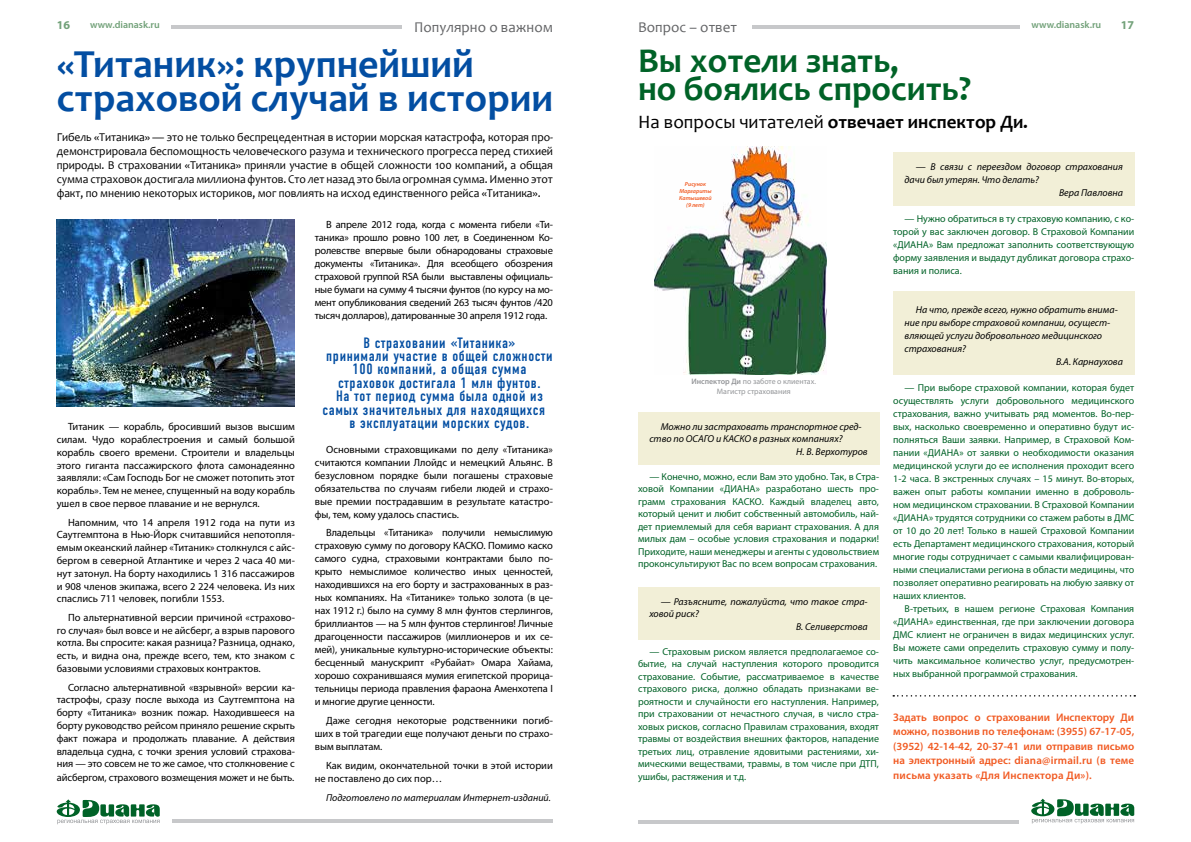
<style>
.page{position:relative;width:1191px;height:842px;background:#fff}
.page>*{position:absolute;margin:0;border:0;box-sizing:border-box;transform-origin:0 0}
.t1{font:700 40px/34px "Candara";color:#034ea2}
.t2{font:700 35px/28px "Candara";color:#006227}
.t3{font:700 19px "Candara";color:#000}
.t4{font:15px/13.4px "DIN Condensed C";letter-spacing:.04em;color:#034ea2;text-align:center}
.t5{font:15px "Candara";color:#636466}
.t6{font:12px/14px "Candara";letter-spacing:-.01em;color:#000;text-align:justify}
.t7{font:700 12px "Myriad Pro";color:#72a179}
.t8{font:600 11px/14.5px "Myriad Pro";letter-spacing:.02em;color:#f15a22;text-align:justify}
.t9{font:10.5px/13px "Myriad Pro";color:#000;text-align:justify}
.t10{font:10px/13px "Myriad Pro";color:#006227;text-align:justify}
.t11{font:italic 10px "Myriad Pro";color:#000}
.t12{font:600 10px "Myriad Pro";color:#72a179}
.t13{font:7.9px/9.8px "Myriad Pro";color:#939598;text-align:center}
.t14{font:italic 600 5.9px/7.1px "Myriad Pro";color:#f15a22;text-align:center}
.s1{font-weight:400}
.s2{font-weight:600}
</style>
<div class="page">
<hr style="left:173px;top:820px;width:380px;height:3px;background:#c7c8ca">
<svg style="left:57px;top:799px;width:103px;height:25px"></svg>
<hr style="left:752px;top:26px;width:267px;height:3px;background:#c7c8ca">
<hr style="left:171px;top:26px;width:230px;height:3px;background:#c7c8ca">
<img style="left:654px;top:147px;width:172px;height:227px">
<div style="left:638px;top:412px;width:241px;height:52px;background:#f2efd7"></div>
<div style="left:638px;top:587px;width:241px;height:53px;background:#f2efd7"></div>
<div style="left:893px;top:152px;width:241px;height:54px;background:#f2efd7"></div>
<div style="left:893px;top:292px;width:241px;height:83px;background:#f2efd7"></div>
<svg style="left:893px;top:695px;width:242px;height:2px"></svg>
<hr style="left:638px;top:820px;width:380px;height:3px;background:#c7c8ca">
<svg style="left:1031px;top:798px;width:103px;height:25px"></svg>
<img style="left:57px;top:220px;width:238px;height:187px">
<p class="t7" style="left:57px;top:17px;width:15px">16</p>
<p class="t12" style="left:90px;top:19px;width:71px">www.dianask.ru</p>
<h3 class="t5" style="left:414px;top:17px;width:140px">Популярно о важном</h3>
<h3 class="t5" style="left:638px;top:17px;width:101px">Вопрос – ответ</h3>
<p class="t12" style="left:1031px;top:19px;width:71px">www.dianask.ru</p>
<p class="t7" style="left:1121px;top:17px;width:15px">17</p>
<h1 class="t1" style="left:57px;top:47px;width:498px">«Титаник»: крупнейший страховой случай в истории</h1>
<p class="t6" style="left:57px;top:130px;width:498px">Гибель «Титаника» — это не только беспрецедентная в истории морская катастрофа, которая про&shy;демонстрировала беспомощность человеческого разума и технического прогресса перед стихией природы. В страховании «Титаника» приняли участие в общей сложности 100 компаний, а общая сумма страховок достигала миллиона фунтов. Сто лет назад это была огромная сумма. Именно этот факт, по мнению некоторых историков, мог повлиять на исход единственного рейса «Титаника».</p>
<p class="t9" style="left:57px;top:420px;width:240px;text-indent:11px">Титаник — корабль, бросивший вызов высшим силам. Чудо кораблестроения и самый большой корабль своего времени. Строители и владельцы этого гиганта пассажирского флота самонадеянно заявляли: «Сам Господь Бог не сможет потопить этот корабль». Тем не менее, спущенный на воду корабль ушел в свое первое плавание и не вернулся.</p>
<p class="t9" style="left:57px;top:515px;width:240px;text-indent:11px">Напомним, что 14 апреля 1912 года на пути из Саутгемптона в Нью-Йорк считавшийся непотопля&shy;емым океанский лайнер «Титаник» столкнулся с айс&shy;бергом в северной Атлантике и через 2 часа 40 ми&shy;нут затонул. На борту находились 1 316 пассажиров и 908 членов экипажа, всего 2 224 человека. Из них спаслись 711 человек, погибли 1553.</p>
<p class="t9" style="left:57px;top:611px;width:240px;text-indent:11px">По альтернативной версии причиной «страхово&shy;го случая» был вовсе и не айсберг, а взрыв парового котла. Вы спросите: какая разница? Разница, однако, есть, и видна она, прежде всего, тем, кто знаком с базовыми условиями страховых контрактов.</p>
<p class="t9" style="left:57px;top:680px;width:240px;text-indent:11px">Согласно альтернативной «взрывной» версии ка&shy;тастрофы, сразу после выхода из Саутгемптона на борту «Титаника» возник пожар. Находившееся на борту руководство рейсом приняло решение скрыть факт пожара и продолжать плавание. А действия владельца судна, с точки зрения условий страхова&shy;ния — это совсем не то же самое, что столкновение с айсбергом, страхового возмещения может и не быть.</p>
<p class="t9" style="left:315px;top:217px;width:240px;text-indent:11px">В апреле 2012 года, когда с момента гибели «Ти&shy;таника» прошло ровно 100 лет, в Соединенном Ко&shy;ролевстве впервые были обнародованы страховые документы «Титаника». Для всеобщего обозрения страховой группой RSA были выставлены официаль&shy;ные бумаги на сумму 4 тысячи фунтов (по курсу на мо&shy;мент опубликования сведений 263 тысяч фунтов /420 тысяч долларов), датированные 30 апреля 1912 года.</p>
<h3 class="t4" style="left:322px;top:336px;width:232px">В страховании «Титаника»<br>принимали участие в общей сложности<br>100 компаний, а общая сумма страховок достигала 1 млн фунтов.<br>На тот период сумма была одной из самых значительных для находящихся в эксплуатации морских судов.</h3>
<p class="t9" style="left:315px;top:442px;width:240px;text-indent:11px">Основными страховщиками по делу «Титаника» считаются компании Ллойдс и немецкий Альянс. В безусловном порядке были погашены страховые обязательства по случаям гибели людей и страхо&shy;вые премии пострадавшим в результате катастро&shy;фы, тем, кому удалось спастись.</p>
<p class="t9" style="left:315px;top:526px;width:240px;text-indent:11px">Владельцы «Титаника» получили немыслимую страховую сумму по договору КАСКО. Помимо каско самого судна, страховыми контрактами было по&shy;крыто немыслимое количество иных ценностей, находившихся на его борту и застрахованных в раз&shy;ных компаниях. На «Титанике» только золота (в це&shy;нах 1912 г.) было на сумму 8 млн фунтов стерлингов, бриллиантов — на 5 млн фунтов стерлингов! Личные драгоценности пассажиров (миллионеров и их се&shy;мей), уникальные культурно-исторические объекты: бесценный манускрипт «Рубайат» Омара Хайама, хорошо сохранившаяся мумия египетской прорица&shy;тельницы периода правления фараона Аменхотепа I и многие другие ценности.</p>
<p class="t9" style="left:315px;top:714px;width:240px;text-indent:11px">Даже сегодня некоторые родственники погиб&shy;ших в той трагедии еще получают деньги по страхо&shy;вым выплатам.</p>
<p class="t9" style="left:315px;top:758px;width:240px;text-indent:11px">Как видим, окончательной точки в этой истории не поставлено до сих пор…</p>
<p class="t11" style="left:326px;top:791px;width:226px">Подготовлено по материалам Интернет-изданий.</p>
<h2 class="t2" style="left:638px;top:46px;width:334px">Вы хотели знать,<br>но боялись спросить?</h2>
<h3 class="t3" style="left:638px;top:110px;width:391px"><span class="s1">На вопросы читателей</span> отвечает инспектор Ди.</h3>
<p class="t14" style="left:679px;top:180px;width:34px">Рисунок<br>Маргариты<br>Катышевой (9 лет)</p>
<p class="t13" style="left:691px;top:377px;width:126px"><span class="s2">Инспектор Ди</span> по заботе о клиентах.<br>Магистр страхования</p>
<p class="t11" style="left:660px;top:420px;width:202px">Можно ли застраховать транспортное сред-</p>
<p class="t11" style="left:649px;top:432px;width:195px">ство по ОСАГО и КАСКО в разных компаниях?</p>
<p class="t11" style="left:796px;top:445px;width:73px">Н. В. Верхотуров</p>
<p class="t10" style="left:638px;top:470px;width:242px;line-height:12.5px;text-indent:11px">— Конечно, можно, если Вам это удобно. Так, в Стра&shy;ховой Компании «ДИАНА» разработано шесть про&shy;грамм страхования КАСКО. Каждый владелец авто, который ценит и любит собственный автомобиль, най&shy;дет приемлемый для себя вариант страхования. А для милых дам – особые условия страхования и подарки!<br>Приходите, наши менеджеры и агенты с удовольствием проконсультируют Вас по всем вопросам страхования.</p>
<p class="t11" style="left:660px;top:595px;width:208px">— Разъясните, пожалуйста, что такое стра-</p>
<p class="t11" style="left:649px;top:607px;width:51px">ховой риск?</p>
<p class="t11" style="left:796px;top:620px;width:73px">В. Селиверстова</p>
<p class="t10" style="left:638px;top:645px;width:242px;line-height:12.5px;text-indent:11px">— Страховым риском является предполагаемое со&shy;бытие, на случай наступления которого проводится страхование. Событие, рассматриваемое в качестве страхового риска, должно обладать признаками ве&shy;роятности и случайности его наступления. Например, при страховании от нечастного случая, в число стра&shy;ховых рисков, согласно Правилам страхования, входят травмы от воздействия внешних факторов, нападение третьих лиц, отравление ядовитыми растениями, хи&shy;мическими веществами, травмы, в том числе при ДТП, ушибы, растяжения и т.д.</p>
<p class="t11" style="left:916px;top:161px;width:208px">— В связи с переездом договор страхования</p>
<p class="t11" style="left:904px;top:174px;width:136px">дачи был утерян. Что делать?</p>
<p class="t11" style="left:1059px;top:187px;width:65px">Вера Павловна</p>
<p class="t10" style="left:893px;top:212px;width:242px;text-indent:11px">— Нужно обратиться в ту страховую компанию, с ко&shy;торой у вас заключен договор. В Страховой Компании «ДИАНА» Вам предложат заполнить соответствующую форму заявления и выдадут дубликат договора страхо&shy;вания и полиса.</p>
<p class="t11" style="left:916px;top:304px;width:203px">На что, прежде всего, нужно обратить внима-</p>
<p class="t11" style="left:904px;top:317px;width:207px">ние при выборе страховой компании, осущест-</p>
<p class="t11" style="left:904px;top:330px;width:199px">вляющей услуги добровольного медицинского</p>
<p class="t11" style="left:904px;top:343px;width:63px">страхования?</p>
<p class="t11" style="left:1056px;top:356px;width:68px">В.А. Карнаухова</p>
<p class="t10" style="left:893px;top:381px;width:242px;text-indent:11px">— При выборе страховой компании, которая будет осуществлять услуги добровольного медицинского страхования, важно учитывать ряд моментов. Во-пер&shy;вых, насколько своевременно и оперативно будут ис&shy;полняться Ваши заявки. Например, в Страховой Ком&shy;пании «ДИАНА» от заявки о необходимости оказания медицинской услуги до ее исполнения проходит всего 1-2 часа. В экстренных случаях – 15 минут. Во-вторых, важен опыт работы компании именно в доброволь&shy;ном медицинском страховании. В Страховой Компании «ДИАНА» трудятся сотрудники со стажем работы в ДМС от 10 до 20 лет! Только в нашей Страховой Компании есть Департамент медицинского страхования, который многие годы сотрудничает с самыми квалифицирован&shy;ными специалистами региона в области медицины, что позволяет оперативно реагировать на любую заявку от наших клиентов.</p>
<p class="t10" style="left:893px;top:602px;width:242px;text-indent:11px">В-третьих, в нашем регионе Страховая Компания «ДИАНА» единственная, где при заключении договора ДМС клиент не ограничен в видах медицинских услуг.<br>Вы можете сами определить страховую сумму и полу&shy;чить максимальное количество услуг, предусмотрен&shy;ных выбранной программой страхования.</p>
<p class="t8" style="left:893px;top:710px;width:242px">Задать вопрос о страховании Инспектору Ди можно, позвонив по телефонам: (3955) 67-17-05, (3952) 42-14-42, 20-37-41 или отправив письмо на электронный адрес: diana@irmail.ru (в теме письма указать «Для Инспектора Ди»).</p>
</div>
